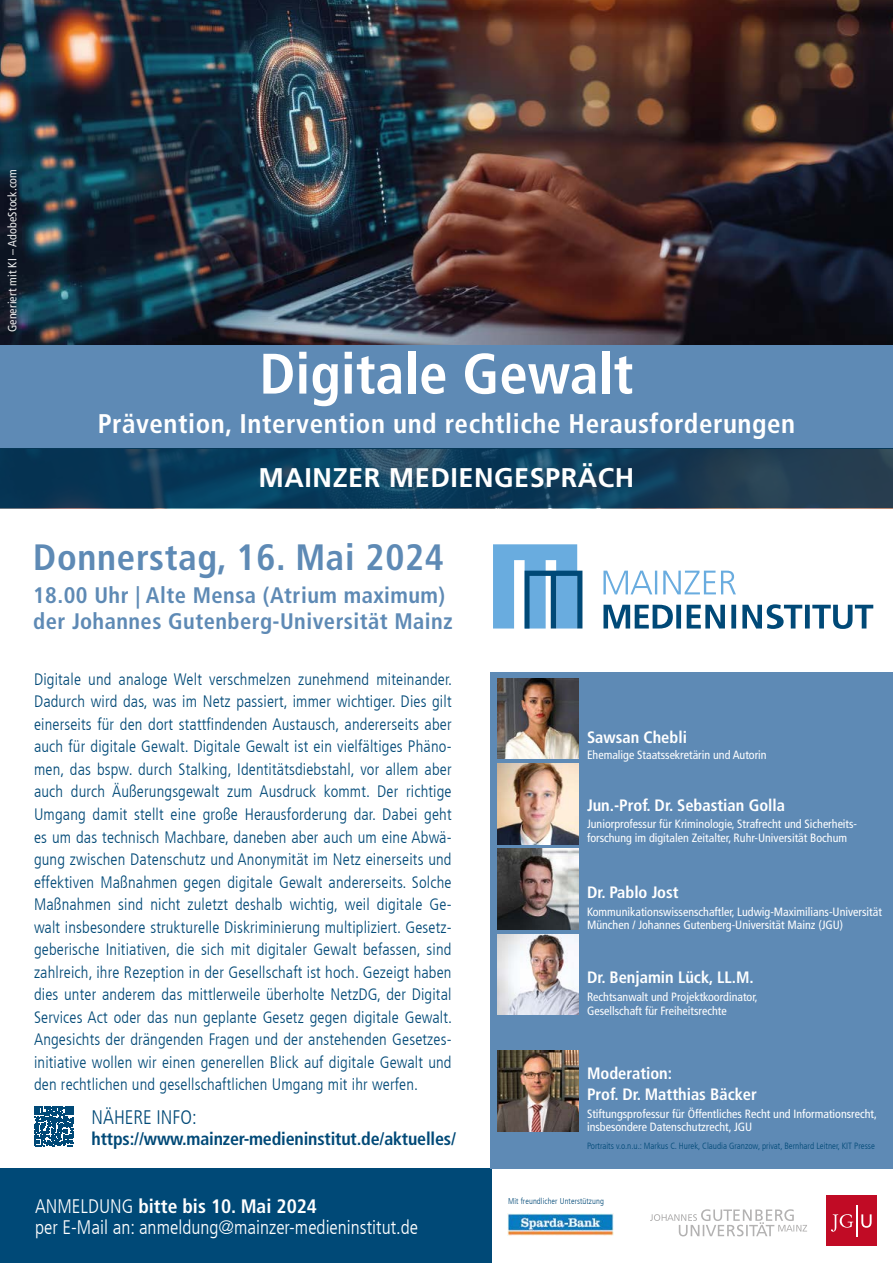
<style>
.page{position:relative;width:893px;height:1263px;background:#fff}
.page>*{position:absolute;margin:0;border:0;box-sizing:border-box;transform-origin:0 0}
.Text_pt{font:700 condensed 57px "Frutiger LT Com";color:#fff}
.Text_pt-2{font:700 condensed 36.6px "Frutiger LT Com";letter-spacing:.02em;color:#5e8ab5}
.Text_pt-3{font:700 condensed 27px "Frutiger LT Com";letter-spacing:.02em;color:#fff}
.t1{font:700 27px "Frutiger LT Std";letter-spacing:.02em;color:#fff}
.Text_pt-4{font:700 condensed 22.5px/25.5px "Frutiger LT Com";letter-spacing:.02em;color:#5e8ab5}
.Text_pt-5{font:300 condensed 19.5px "Frutiger LT Com";color:#fff}
.Text_pt-6{font:700 condensed 19.5px "Frutiger LT Com";color:#fff}
.Text_pt-7{font:300 condensed 19.5px "Frutiger LT Com";color:#004977}
.Text_pt-8{font:700 condensed 18px "Frutiger LT Com";letter-spacing:-.01em;color:#004977}
.Text_pt-9{font:300 condensed 16.5px/22.5px "Frutiger LT Com";letter-spacing:.01em;color:#004977;text-align:justify}
.Text_pt-10{font:700 condensed 16.5px "Frutiger LT Com";color:#fff}
.Text_pt-11{font:condensed 12px/13.5px "Frutiger LT Com";color:#fff}
.Text_pt-12{font:300 condensed 9px "Frutiger LT Com";color:#004977}
.Text_pt-13{font:300 condensed 8.4px "Frutiger LT Com";letter-spacing:.01em;color:#004977}
.s1{font-weight:300}
</style>
<div class="page">
<div style="left:0;top:1168px;width:491px;height:95px;background:#004977"></div>
<img style="left:0;top:0;width:893px;height:345px">
<svg style="left:0;top:448px;width:893px;height:60px;background:#123c58"></svg>
<div style="left:0;top:345px;width:893px;height:103px;background:#5e8ab5"></div>
<svg style="left:493px;top:544px;width:89px;height:84px;background:#72abd5"></svg>
<svg style="left:603px;top:571px;width:133px;height:23px"></svg>
<svg style="left:603px;top:604px;width:270px;height:25px"></svg>
<svg style="left:650px;top:1209px;width:157px;height:27px"></svg>
<div style="left:827px;top:1196px;width:50px;height:50px;background:#c10b25"></div>
<svg style="left:831px;top:1214px;width:22px;height:18px"></svg>
<svg style="left:861px;top:1214px;width:11px;height:14px"></svg>
<hr style="left:857px;top:1205px;width:1px;height:31px;background:#fff">
<img style="left:507px;top:1213px;width:107px;height:22px">
<svg style="left:34px;top:1106px;width:40px;height:40px"></svg>
<div style="left:491px;top:673px;width:402px;height:496px;background:#5e8ab5"></div>
<img style="left:498px;top:934px;width:80px;height:81px">
<img style="left:498px;top:849px;width:80px;height:80px">
<img style="left:498px;top:1051px;width:80px;height:80px">
<img style="left:497px;top:678px;width:81px;height:81px">
<img style="left:497px;top:763px;width:81px;height:81px">
<p class="Text_pt-11" style="left:6px;top:332px;width:165px;rotate:-90deg">Generiert mit KI – AdobeStock.com</p>
<p class="Text_pt" style="left:259px;top:340px;width:375px">Digitale Gewalt</p>
<p class="Text_pt-3" style="left:98px;top:407px;width:699px">Prävention, Intervention und rechtliche Herausforderungen</p>
<p class="t1" style="left:259px;top:462px;width:377px">MAINZER MEDIENGESPRÄCH</p>
<p class="Text_pt-2" style="left:33px;top:536px;width:412px">Donnerstag, 16. Mai 2024</p>
<p class="Text_pt-4" style="left:33px;top:582px;width:421px">18.00 Uhr | Alte Mensa (Atrium maximum) der Johannes Gutenberg-Universität Mainz</p>
<p class="Text_pt-9" style="left:34px;top:668px;width:420px">Digitale und analoge Welt verschmelzen zunehmend miteinander.<br>Dadurch wird das, was im Netz passiert, immer wichtiger. Dies gilt einerseits für den dort stattfindenden Austausch, andererseits aber auch für digitale Gewalt. Digitale Gewalt ist ein vielfältiges Phäno&shy;men, das bspw. durch Stalking, Identitätsdiebstahl, vor allem aber auch durch Äußerungsgewalt zum Ausdruck kommt. Der richtige Umgang damit stellt eine große Herausforderung dar. Dabei geht es um das technisch Machbare, daneben aber auch um eine Abwä&shy;gung zwischen Datenschutz und Anonymität im Netz einerseits und effektiven Maßnahmen gegen digitale Gewalt andererseits. Solche Maßnahmen sind nicht zuletzt deshalb wichtig, weil digitale Ge&shy;walt insbesondere strukturelle Diskriminierung multipliziert. Gesetz&shy;geberische Initiativen, die sich mit digitaler Gewalt befassen, sind zahlreich, ihre Rezeption in der Gesellschaft ist hoch. Gezeigt haben dies unter anderem das mittlerweile überholte NetzDG, der Digital Services Act oder das nun geplante Gesetz gegen digitale Gewalt.<br>Angesichts der drängenden Fragen und der anstehenden Gesetzes&shy;initiative wollen wir einen generellen Blick auf digitale Gewalt und den rechtlichen und gesellschaftlichen Umgang mit ihr werfen.</p>
<p class="Text_pt-7" style="left:92px;top:1105px;width:107px">NÄHERE INFO:</p>
<p class="Text_pt-8" style="left:92px;top:1127px;width:366px">https://www.mainzer-medieninstitut.de/aktuelles/</p>
<p class="Text_pt-6" style="left:35px;top:1194px;width:283px"><span class="s1">ANMELDUNG</span> bitte bis 10. Mai 2024</p>
<p class="Text_pt-5" style="left:35px;top:1216px;width:385px">per E-Mail an: anmeldung@mainzer-medieninstitut.de</p>
<p class="Text_pt-10" style="left:587px;top:727px;width:101px">Sawsan Chebli</p>
<p class="Text_pt-11" style="left:587px;top:748px;width:181px">Ehemalige Staatssekretärin und Autorin</p>
<p class="Text_pt-10" style="left:587px;top:795px;width:199px">Jun.-Prof. Dr. Sebastian Golla</p>
<p class="Text_pt-11" style="left:587px;top:817px;width:272px">Juniorprofessur für Kriminologie, Strafrecht und Sicherheits&shy;forschung im digitalen Zeitalter, Ruhr-Universität Bochum</p>
<p class="Text_pt-10" style="left:587px;top:883px;width:93px">Dr. Pablo Jost</p>
<p class="Text_pt-11" style="left:587px;top:905px;width:296px">Kommunikationswissenschaftler, Ludwig-Maximilians-Universität<br>München / Johannes Gutenberg-Universität Mainz (JGU)</p>
<p class="Text_pt-10" style="left:587px;top:968px;width:168px">Dr. Benjamin Lück, LL.M.</p>
<p class="Text_pt-11" style="left:587px;top:990px;width:172px">Rechtsanwalt und Projektkoordinator,<br>Gesellschaft für Freiheitsrechte</p>
<p class="Text_pt-10" style="left:587px;top:1064px;width:87px">Moderation:</p>
<p class="Text_pt-10" style="left:587px;top:1085px;width:171px">Prof. Dr. Matthias Bäcker</p>
<p class="Text_pt-11" style="left:587px;top:1107px;width:291px">Stiftungsprofessur für Öffentliches Recht und Informationsrecht, insbesondere Datenschutzrecht, JGU</p>
<p class="Text_pt-12" style="left:581px;top:1141px;width:281px">Port aits v.o n u : Markus C. Hurek, Claudia Granzow, privat, Gesellschaft für Freiheits-</p>
<p class="Text_pt-12" style="left:587px;top:1141px;width:289px">Portraits v.o.n.u.: Markus C. Hurek, Claudia Granzow, privat, Bernhard Leitner, KIT Presse</p>
<p class="Text_pt-13" style="left:508px;top:1196px;width:97px">Mit freundlicher Unterstützung</p>
</div>
